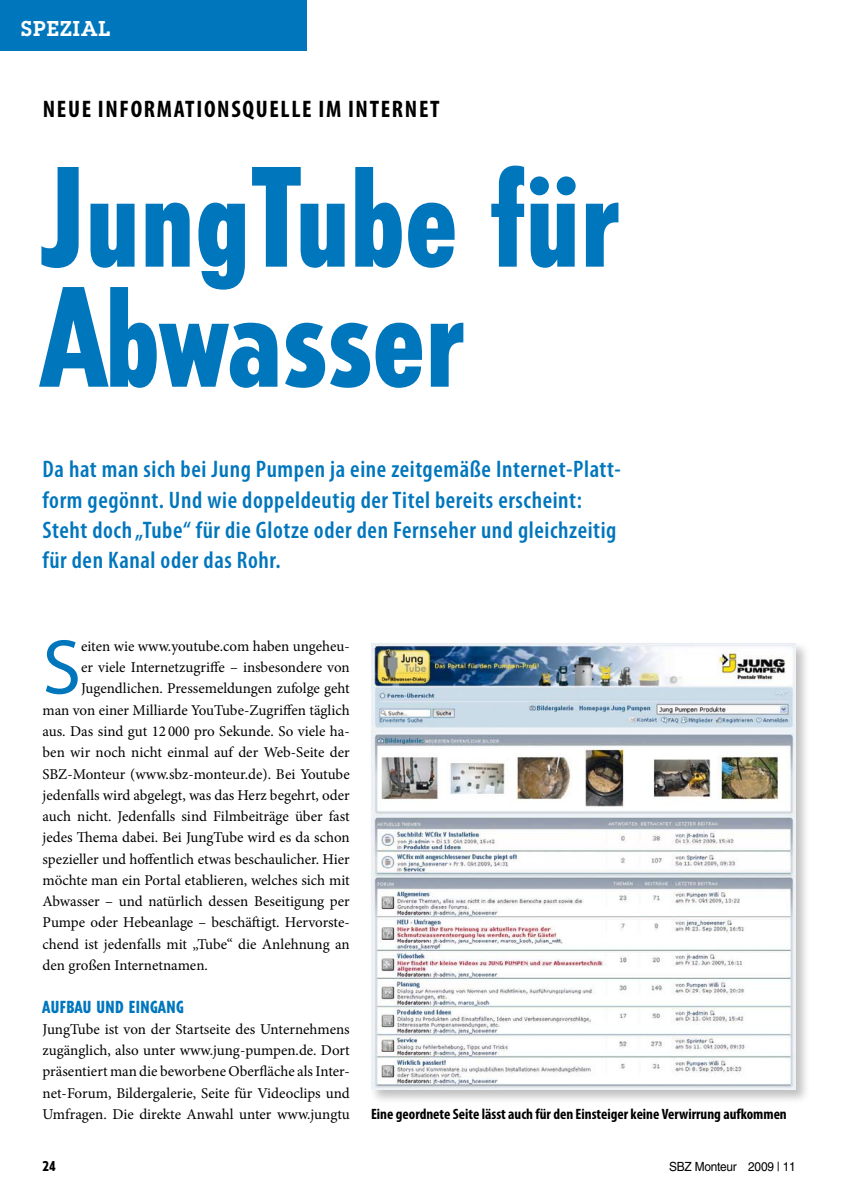
<style>
.page{position:relative;width:851px;height:1204px;background:#fff}
.page>*{position:absolute;margin:0;border:0;box-sizing:border-box;transform-origin:0 0}
.t1{font:800 condensed 135px/120px "Tempo Std";color:#0076bd}
.t2{font:78.15px "Myriad Pro";color:#0076bd}
.t3{font:600 condensed 24px/30px "Myriad Pro";letter-spacing:.025em;color:#0076bd}
.t4{font:700 condensed 24px "Myriad Pro";letter-spacing:.07em;color:#000}
.t5{font:600 21px "Lubalin Graph Std";letter-spacing:.05em;color:#fff}
.t6{font:800 condensed 16.5px "Tempo Std";letter-spacing:.03em;color:#0076bd}
.t7{font:15px/21.3px "Minion Pro";color:#000;text-align:justify}
.t8{font:700 condensed 15px "Myriad Pro";color:#000}
.t9{font:800 condensed 13.5px "Tempo Std";color:#000}
.t10{font:12.6px "Helvetica LT Std";letter-spacing:-.02em;color:#000;scale:.94 1}
</style>
<div class="page">
<div style="left:0;top:0;width:306px;height:51px;background:#0076bd"></div>
<div style="left:368px;top:640px;width:443px;height:465px;background:#000;opacity:.25"></div>
<img style="left:371px;top:643px;width:424px;height:446px">
<h3 class="t5" style="left:21px;top:15px;width:91px">SPEZIAL</h3>
<h3 class="t4" style="left:43px;top:94px;width:398px">Neue Informationsquelle im Internet</h3>
<h1 class="t1" style="left:43px;top:156px;width:579px">JungTube für<br>Abwasser</h1>
<h3 class="t3" style="left:43px;top:454px;width:580px">Da hat man sich bei Jung Pumpen ja eine zeitgemäße Internet-Platt&shy;form gegönnt. Und wie doppeldeutig der Titel bereits erscheint:<br>Steht doch „Tube“ für die Glotze oder den Fernseher und gleichzeitig für den Kanal oder das Rohr.</h3>
<h2 class="t2" style="left:43px;top:619px;width:40px">S</h2>
<p class="t7" style="left:81px;top:635px;width:270px">eiten wie www.youtube.com haben ungeheu-</p>
<p class="t7" style="left:81px;top:656px;width:270px">er viele Internetzugriffe – insbesondere von</p>
<p class="t7" style="left:81px;top:678px;width:270px">Jugendlichen. Pressemeldungen zufolge geht</p>
<p class="t7" style="left:43px;top:699px;width:308px">man von einer Milliarde YouTube-Zugriffen täglich</p>
<p class="t7" style="left:43px;top:720px;width:309px">aus. Das sind gut 12 000 pro Sekunde. So viele ha-</p>
<p class="t7" style="left:43px;top:741px;width:309px">ben wir noch nicht einmal auf der Web-Seite der</p>
<p class="t7" style="left:43px;top:763px;width:309px">SBZ-Monteur (www.sbz-monteur.de). Bei Youtube</p>
<p class="t7" style="left:43px;top:784px;width:309px">jedenfalls wird abgelegt, was das Herz begehrt, oder</p>
<p class="t7" style="left:43px;top:805px;width:309px">auch nicht. Jedenfalls sind Filmbeiträge über fast</p>
<p class="t7" style="left:43px;top:827px;width:308px">jedes Thema dabei. Bei JungTube wird es da schon</p>
<p class="t7" style="left:43px;top:848px;width:309px">spezieller und hoffentlich etwas beschaulicher. Hier</p>
<p class="t7" style="left:43px;top:869px;width:309px">möchte man ein Portal etablieren, welches sich mit</p>
<p class="t7" style="left:43px;top:890px;width:308px">Abwasser – und natürlich dessen Beseitigung per</p>
<p class="t7" style="left:43px;top:912px;width:309px">Pumpe oder Hebeanlage – beschäftigt. Hervorste-</p>
<p class="t7" style="left:43px;top:933px;width:308px">chend ist jedenfalls mit „Tube“ die Anlehnung an</p>
<p class="t7" style="left:43px;top:954px;width:167px">den großen Internetnamen.</p>
<p class="t6" style="left:43px;top:996px;width:143px">Aufbau und Eingang</p>
<p class="t7" style="left:43px;top:1018px;width:309px">JungTube ist von der Startseite des Unternehmens zugänglich, also unter www.jung-pumpen.de. Dort präsentiert man die beworbene Oberfläche als Inter&shy;net-Forum, Bildergalerie, Seite für Videoclips und Umfragen. Die direkte Anwahl unter www.jungtu</p>
<p class="t8" style="left:371px;top:1104px;width:417px">Eine geordnete Seite lässt auch für den Einsteiger keine Verwirrung aufkommen</p>
<p class="t9" style="left:43px;top:1157px;width:14px">24</p>
<p class="t10" style="left:669px;top:1158px;width:136px">SBZ Monteur 2009 | 11</p>
</div>
